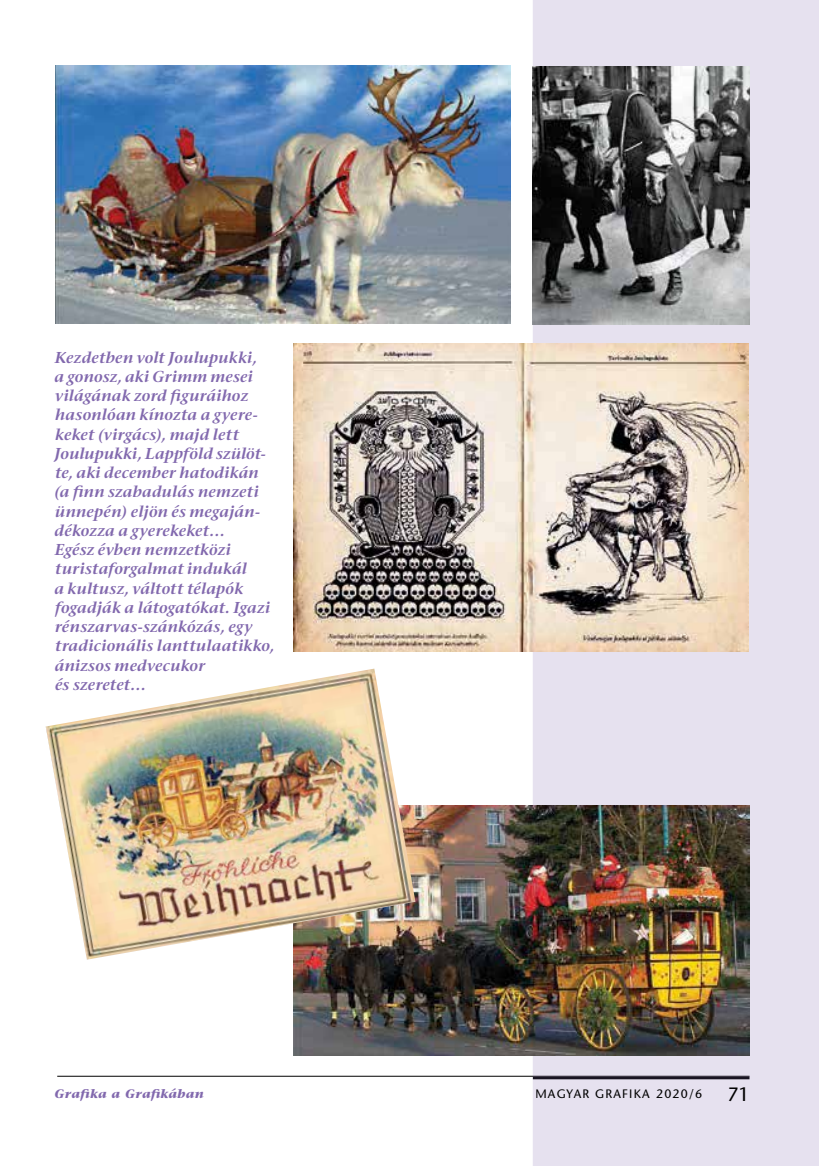
<style>
.page{position:relative;width:819px;height:1166px;background:#fff}
.page>*{position:absolute;margin:0;border:0;box-sizing:border-box;transform-origin:0 0}
.t1{font:19.25px "Stone Sans H";color:#000}
.t2{font:15.75px/19.2px "Stone Serif Semi Bold Italic H";letter-spacing:.01em;color:#8269ae}
.t3{font:12.25px "Stone Sans H";letter-spacing:.1em;color:#000}
.t4{font:12.25px "Stone Serif Bold Italic H";letter-spacing:.025em;color:#8269ae}
</style>
<div class="page">
<hr style="left:57px;top:1076px;width:692px;height:1px;background:#000">
<div style="left:532px;top:0;width:287px;height:1166px;background:#e6e1ef"></div>
<img style="left:294px;top:343px;width:454px;height:309px">
<img style="left:56px;top:65px;width:454px;height:259px">
<img style="left:532px;top:67px;width:217px;height:257px">
<img style="left:294px;top:805px;width:455px;height:251px">
<img style="left:46px;top:668px;width:369px;height:292px">
<p class="t2" style="left:54px;top:347px;width:221px">Kezdetben volt Joulupukki,<br>a gonosz, aki Grimm mesei világának zord figuráihoz hasonlóan kínozta a gyere&shy;keket (virgács), majd lett<br>Joulupukki, Lappföld szülöt&shy;te, aki december hatodikán (a finn szabadulás nemzeti ünnepén) eljön és megaján&shy;dékozza a gyerekeket…<br>Egész évben nemzetközi turistaforgalmat indukál<br>a kultusz, váltott télapók fogadják a látogatókat. Igazi rénszarvas-szánkózás, egy tradicionális lanttulaatikko, ánizsos medvecukor<br>és szeretet…</p>
<p class="t4" style="left:55px;top:1086px;width:151px">Grafika a Grafikában</p>
<p class="t3" style="left:535px;top:1086px;width:168px">MAGYAR GRAFIKA 2020/6</p>
<p class="t1" style="left:727px;top:1083px;width:24px">71</p>
</div>
